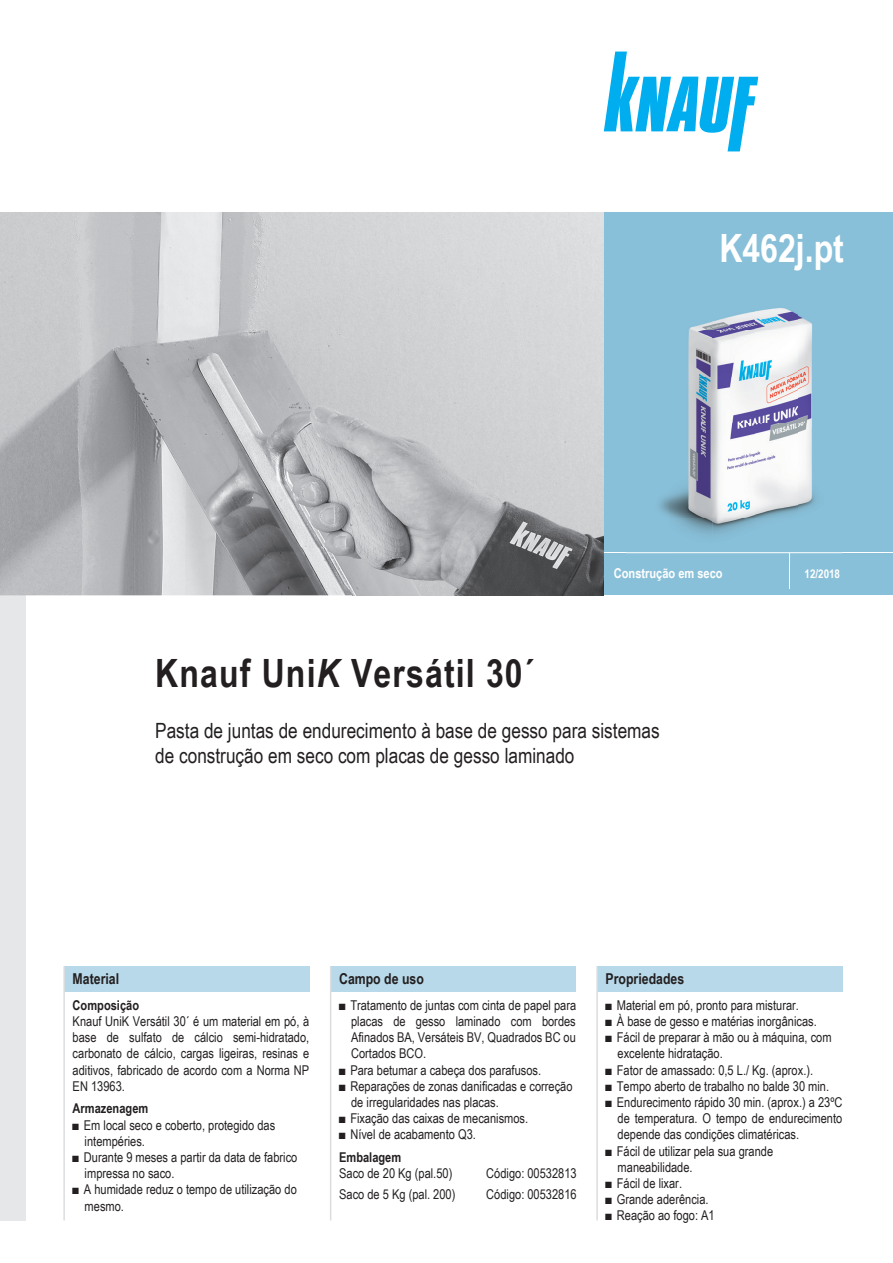
<style>
.page{position:relative;width:893px;height:1263px;background:#fff}
.page>*{position:absolute;margin:0;border:0;box-sizing:border-box;transform-origin:0 0}
.t1{font:700 39px "Arial Narrow";letter-spacing:.03em;color:#231f20}
.t2{font:700 39px "Arial Narrow";color:#fff}
.t3{font:21px/25.2px "Arial Narrow";color:#231f20}
.t4{font:700 15px "Arial Narrow";color:#231f20}
.t5{font:13.5px/16.2px "Arial Narrow";color:#231f20}
.t6{font:700 13.5px "Arial Narrow";color:#231f20}
.t7{font:700 13.5px "Arial Narrow";color:#fff}
.t8{font:700 12px "Arial Narrow";color:#fff}
.s1{font-style:italic}
</style>
<div class="page">
<div style="left:604px;top:213px;width:289px;height:382px;background:#89c0d9"></div>
<div style="left:0;top:595px;width:26px;height:625px;background:#e6e7e9"></div>
<div style="left:64px;top:966px;width:245px;height:26px;background:#b8d9e9"></div>
<div style="left:331px;top:966px;width:245px;height:26px;background:#b8d9e9"></div>
<div style="left:597px;top:966px;width:245px;height:26px;background:#b8d9e9"></div>
<hr style="left:63px;top:966px;width:2px;height:254px;background:#dcdddf">
<hr style="left:330px;top:966px;width:1px;height:254px;background:#dcdddf">
<hr style="left:596px;top:966px;width:2px;height:254px;background:#dcdddf">
<hr style="left:604px;top:552px;width:289px;height:1px;background:#fff">
<hr style="left:789px;top:553px;width:1px;height:36px;background:#fff">
<svg style="left:604px;top:52px;width:154px;height:99px"></svg>
<img style="left:626px;top:308px;width:216px;height:246px">
<img style="left:626px;top:552px;width:216px;height:1px">
<img style="left:0;top:213px;width:604px;height:382px">
<h1 class="t2" style="left:719px;top:219px;width:126px">K462j.pt</h1>
<p class="t7" style="left:614px;top:563px;width:110px">Construção em seco</p>
<p class="t8" style="left:804px;top:565px;width:37px">12/2018</p>
<h1 class="t1" style="left:155px;top:644px;width:381px">Knauf Uni<span class="s1">K</span> Versátil 30´</h1>
<h2 class="t3" style="left:155px;top:717px;width:506px">Pasta de juntas de endurecimento à base de gesso para sistemas de construção em seco com placas de gesso laminado</h2>
<p class="t4" style="left:73px;top:968px;width:48px">Material</p>
<p class="t4" style="left:339px;top:968px;width:86px">Campo de uso</p>
<p class="t4" style="left:606px;top:968px;width:80px">Propriedades</p>
<p class="t6" style="left:73px;top:995px;width:68px">Composição</p>
<p class="t5" style="left:73px;top:1013px;width:238px;text-align:justify">Knauf UniK Versátil 30´ é um material em pó, à base de sulfato de cálcio semi-hidratado, carbonato de cálcio, cargas ligeiras, resinas e aditivos, fabricado de acordo com a Norma NP EN 13963.</p>
<p class="t6" style="left:73px;top:1098px;width:77px">Armazenagem</p>
<p class="t5" style="left:85px;top:1116px;width:192px;text-indent:-12px">■ Em local seco e coberto, protegido das intempéries.</p>
<p class="t5" style="left:85px;top:1148px;width:214px;text-indent:-12px">■ Durante 9 meses a partir da data de fabrico impressa no saco.</p>
<p class="t5" style="left:85px;top:1181px;width:214px;text-indent:-12px">■ A humidade reduz o tempo de utilização do mesmo.</p>
<p class="t5" style="left:606px;top:996px;width:195px">■ Material em pó, pronto para misturar.</p>
<p class="t5" style="left:606px;top:1013px;width:213px">■ À base de gesso e matérias inorgânicas.</p>
<p class="t5" style="left:618px;top:1029px;width:215px;text-indent:-12px">■ Fácil de preparar à mão ou à máquina, com excelente hidratação.</p>
<p class="t5" style="left:606px;top:1061px;width:209px">■ Fator de amassado: 0,5 L./ Kg. (aprox.).</p>
<p class="t5" style="left:606px;top:1077px;width:225px">■ Tempo aberto de trabalho no balde 30 min.</p>
<p class="t5" style="left:618px;top:1094px;width:226px;text-align:justify;text-indent:-12px">■ Endurecimento rápido 30 min. (aprox.) a 23ºC de temperatura. O tempo de endurecimento depende das condições climatéricas.</p>
<p class="t5" style="left:618px;top:1142px;width:157px;text-indent:-12px">■ Fácil de utilizar pela sua grande maneabilidade.</p>
<p class="t5" style="left:606px;top:1175px;width:78px">■ Fácil de lixar.</p>
<p class="t5" style="left:606px;top:1191px;width:104px">■ Grande aderência.</p>
<p class="t5" style="left:606px;top:1207px;width:111px">■ Reação ao fogo: A1</p>
<p class="t5" style="left:351px;top:996px;width:227px;text-align:justify;text-indent:-12px">■ Tratamento de juntas com cinta de papel para placas de gesso laminado com bordes Afinados BA, Versáteis BV, Quadrados BC ou Cortados BCO.</p>
<p class="t5" style="left:339px;top:1061px;width:204px">■ Para betumar a cabeça dos parafusos.</p>
<p class="t5" style="left:351px;top:1077px;width:223px;text-indent:-12px">■ Reparações de zonas danificadas e correção de irregularidades nas placas.</p>
<p class="t5" style="left:339px;top:1110px;width:191px">■ Fixação das caixas de mecanismos.</p>
<p class="t5" style="left:339px;top:1126px;width:138px">■ Nível de acabamento Q3.</p>
<p class="t6" style="left:339px;top:1147px;width:64px">Embalagem</p>
<p class="t5" style="left:339px;top:1165px;width:115px">Saco de 20 Kg (pal.50)</p>
<p class="t5" style="left:486px;top:1165px;width:92px">Código: 00532813</p>
<p class="t5" style="left:339px;top:1186px;width:118px">Saco de 5 Kg (pal. 200)</p>
<p class="t5" style="left:486px;top:1186px;width:92px">Código: 00532816</p>
</div>
